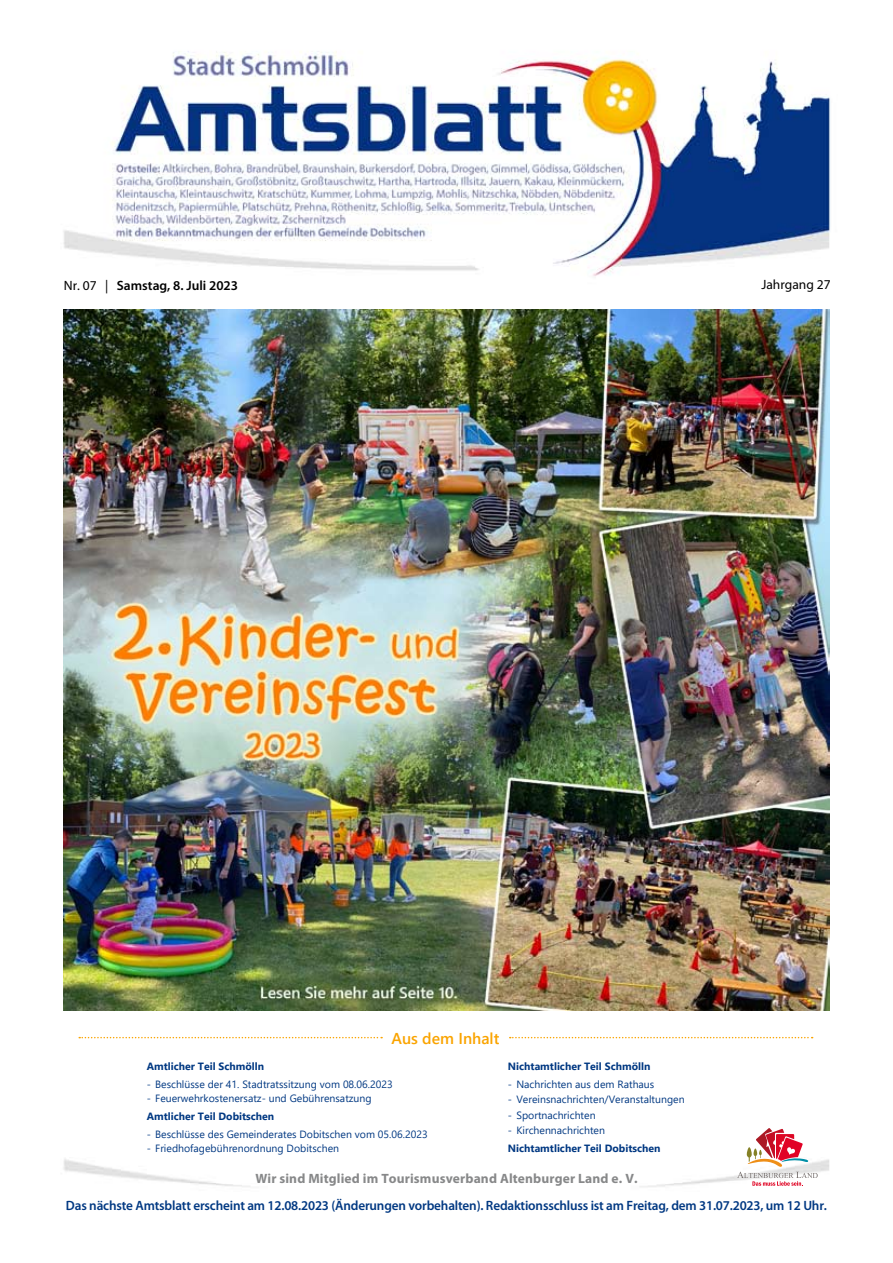
<style>
.page{position:relative;width:893px;height:1263px;background:#fff}
.page>*{position:absolute;margin:0;border:0;box-sizing:border-box;transform-origin:0 0}
.t1{font:600 15.75px "Segoe UI";color:#faa401}
.t2{font:600 13.5px "Myriad Pro";letter-spacing:-.015em;color:#003882}
.t3{font:700 13.5px "Myriad Pro";letter-spacing:.01em;color:#878889}
.t4{font:600 13.5px "Myriad Pro";color:#000}
.t5{font:13.5px "Myriad Pro";color:#000}
.t6{font:10.5px "Segoe UI";color:#003882}
.t7{font:700 10.5px "Segoe UI";color:#003882}
.s1{font-weight:400}
</style>
<div class="page">
<img style="left:63px;top:51px;width:768px;height:1136px">
<div style="left:733px;top:1123px;width:89px;height:68px;background:#fff"></div>
<svg style="left:737px;top:1128px;width:81px;height:58px"></svg>
<svg style="left:79px;top:1037px;width:303px;height:1px"></svg>
<svg style="left:510px;top:1037px;width:303px;height:1px"></svg>
<img style="left:64px;top:309px;width:765px;height:702px">
<p class="t4" style="left:64px;top:277px;width:176px"><span class="s1">Nr. 07 |</span> Samstag, 8. Juli 2023</p>
<p class="t5" style="left:761px;top:276px;width:71px">Jahrgang 27</p>
<h1 class="t1" style="left:391px;top:1023px;width:109px">Aus dem Inhalt</h1>
<p class="t7" style="left:147px;top:1056px;width:119px">Amtlicher Teil Schmölln</p>
<p class="t6" style="left:147px;top:1075px;width:248px">- Beschlüsse der 41. Stadtratssitzung vom 08.06.2023</p>
<p class="t6" style="left:147px;top:1088px;width:226px">- Feuerwehrkostenersatz- und Gebührensatzung</p>
<p class="t7" style="left:147px;top:1107px;width:129px">Amtlicher Teil Dobitschen</p>
<p class="t6" style="left:147px;top:1125px;width:283px">- Beschlüsse des Gemeinderates Dobitschen vom 05.06.2023</p>
<p class="t6" style="left:147px;top:1139px;width:194px">- Friedhofagebührenordnung Dobitschen</p>
<p class="t7" style="left:508px;top:1056px;width:144px">Nichtamtlicher Teil Schmölln</p>
<p class="t6" style="left:508px;top:1075px;width:148px">- Nachrichten aus dem Rathaus</p>
<p class="t6" style="left:508px;top:1090px;width:178px">- Vereinsnachrichten/Veranstaltungen</p>
<p class="t6" style="left:508px;top:1105px;width:89px">- Sportnachrichten</p>
<p class="t6" style="left:508px;top:1120px;width:99px">- Kirchennachrichten</p>
<p class="t7" style="left:508px;top:1138px;width:154px">Nichtamtlicher Teil Dobitschen</p>
<p class="t3" style="left:255px;top:1170px;width:384px">Wir sind Mitglied im Tourismusverband Altenburger Land e. V.</p>
<p class="t2" style="left:66px;top:1197px;width:762px">Das nächste Amtsblatt erscheint am 12.08.2023 (Änderungen vorbehalten). Redaktionsschluss ist am Freitag, dem 31.07.2023, um 12 Uhr.</p>
</div>
